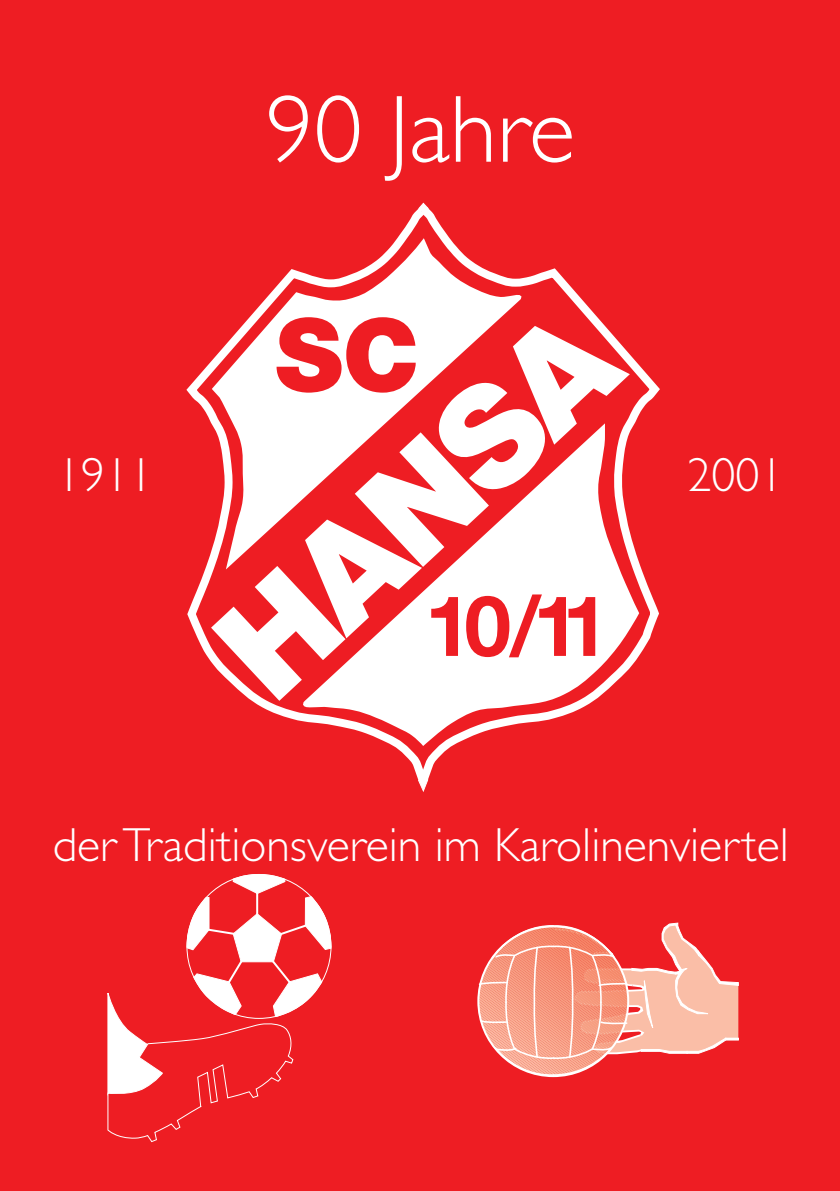
<style>
.page{position:relative;width:840px;height:1191px;background:#fff}
.page>*{position:absolute;margin:0;border:0;box-sizing:border-box;transform-origin:0 0}
.t1{font:900 140px "Helvetica Neue";color:#fff}
.t2{font:900 100.8px "Helvetica Neue";color:#ee1d23}
.t3{font:300 96px "Gill Sans";color:#fff}
.t4{font:700 84px "Helvetica Neue";color:#ee1d23}
.t5{font:300 48px "Gill Sans";color:#fff}
</style>
<div class="page">
<div style="left:0;top:0;width:839px;height:1191px;background:#ee1d23"></div>
<svg style="left:186px;top:216px;width:226px;height:547px"></svg>
<svg style="left:412px;top:202px;width:248px;height:581px"></svg>
<svg style="left:418px;top:775px;width:9px;height:16px"></svg>
<svg style="left:418px;top:203px;width:10px;height:10px"></svg>
<svg style="left:209px;top:236px;width:314px;height:339px;fill:#fff"></svg>
<svg style="left:300px;top:422px;width:340px;height:325px"></svg>
<svg style="left:107px;top:874px;width:225px;height:268px"></svg>
<svg style="left:477px;top:922px;width:261px;height:154px"></svg>
<h3 class="t3" style="left:266px;top:96px;width:310px">90 Jahre</h3>
<h1 class="t1" style="left:205px;top:633px;width:487px;rotate:-43deg">HANSA</h1>
<h2 class="t2" style="left:275px;top:319px;width:145px">SC</h2>
<p class="t5" style="left:57px;top:459px;width:98px">1911</p>
<p class="t5" style="left:687px;top:459px;width:97px">2001</p>
<h3 class="t4" style="left:425px;top:596px;width:185px">10/ 11</h3>
<p class="t5" style="left:53px;top:828px;width:737px">der Traditionsverein im Karolinenviertel</p>
</div>
